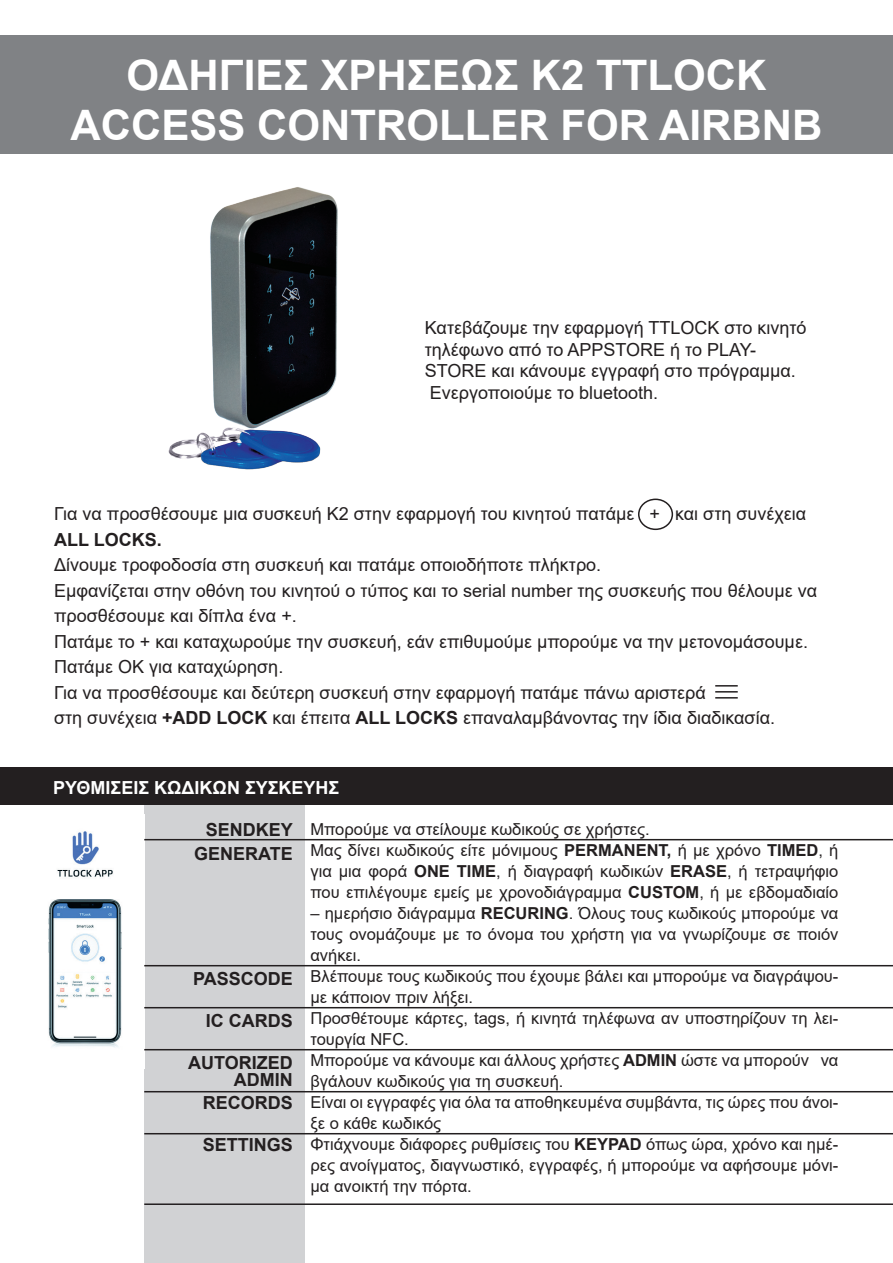
<style>
.page{position:relative;width:893px;height:1263px;background:#fff}
.page>*{position:absolute;margin:0;border:0;box-sizing:border-box;transform-origin:0 0}
.t1{font:700 42px/50.4px "Arial";color:#fff;text-align:center}
.t2{font:18px/25.5px "Arial";color:#231f20}
.t3{font:700 18px "Arial";color:#231f20}
.t4{font:700 18px "Arial";color:#fff}
.t5{font:16.5px/21px "Arial";color:#231f20}
.s1{font-weight:700}
</style>
<div class="page">
<div style="left:144px;top:791px;width:161px;height:472px;background:#d1d2d4"></div>
<div style="left:0;top:35px;width:893px;height:119px;background:#808285"></div>
<img style="left:168px;top:187px;width:170px;height:283px">
<div style="left:638px;top:499px;width:35px;height:31px;border:2px solid #231f20;border-radius:50%"></div>
<svg style="left:715px;top:685px;width:23px;height:13px"></svg>
<div style="left:0;top:768px;width:893px;height:37px;background:#231f20"></div>
<img style="left:48px;top:831px;width:74px;height:217px">
<hr style="left:144px;top:1133px;width:749px;height:1px;background:#231f20">
<hr style="left:144px;top:1203px;width:749px;height:2px;background:#231f20">
<hr style="left:144px;top:1091px;width:749px;height:1px;background:#231f20">
<hr style="left:144px;top:1049px;width:749px;height:1px;background:#231f20">
<hr style="left:144px;top:1007px;width:749px;height:1px;background:#231f20">
<hr style="left:144px;top:965px;width:749px;height:1px;background:#231f20">
<hr style="left:144px;top:839px;width:749px;height:1px;background:#231f20">
<p class="t1" style="left:70px;top:50px;width:754px">ΟΔΗΓΙΕΣ ΧΡΗΣΕΩΣ K2 TTLOCK<br>ACCESS CONTROLLER FOR AIRBNB</p>
<p class="t2" style="left:425px;top:317px;width:383px;line-height:21.6px">Κατεβάζουμε την εφαρμογή TTLOCK στο κινητό τηλέφωνο από το APPSTORE ή το PLAY-<br>STORE και κάνουμε εγγραφή στο πρόγραμμα.</p>
<p class="t2" style="left:430px;top:380px;width:230px">Eνεργοποιούμε το bluetooth.</p>
<p class="t2" style="left:54px;top:501px;width:754px">Για να προσθέσουμε μια συσκευή Κ2 στην εφαρμογή του κινητού πατάμε + και στη συνέχεια<br><span class="s1">ALL LOCKS.</span></p>
<p class="t2" style="left:54px;top:552px;width:765px">Δίνουμε τροφοδοσία στη συσκευή και πατάμε οποιοδήποτε πλήκτρο.<br>Εμφανίζεται στην οθόνη του κινητού ο τύπος και το serial number της συσκευής που θέλουμε να προσθέσουμε και δίπλα ένα +.<br>Πατάμε το + και καταχωρούμε την συσκευή, εάν επιθυμούμε μπορούμε να την μετονομάσουμε.<br>Πατάμε OK για καταχώρηση.<br>Για να προσθέσουμε και δεύτερη συσκευή στην εφαρμογή πατάμε πάνω αριστερά<br>στη συνέχεια <span class="s1">+ADD LOCK</span> και έπειτα <span class="s1">ALL LOCKS</span> επαναλαμβάνοντας την ίδια διαδικασία.</p>
<p class="t4" style="left:53px;top:775px;width:288px">ΡΥΘΜΙΣΕΙΣ ΚΩΔΙΚΩΝ ΣΥΣΚΕΥΗΣ</p>
<p class="t3" style="left:206px;top:817px;width:89px">SENDKEY</p>
<p class="t3" style="left:194px;top:841px;width:100px">GENERATE</p>
<p class="t3" style="left:193px;top:966px;width:101px">PASSCODE</p>
<p class="t3" style="left:206px;top:1008px;width:88px">IC CARDS</p>
<p class="t3" style="left:188px;top:1050px;width:106px">AUTORIZED</p>
<p class="t3" style="left:203px;top:1090px;width:91px">RECORDS</p>
<p class="t3" style="left:203px;top:1132px;width:92px">SETTINGS</p>
<p class="t3" style="left:234px;top:1067px;width:60px">ADMIN</p>
<p class="t5" style="left:310px;top:819px;width:341px">Μπορούμε να στείλουμε κωδικούς σε χρήστες.</p>
<p class="t5" style="left:310px;top:840px;width:530px;text-align:justify">Μας δίνει κωδικούς είτε μόνιμους <span class="s1">PERMANENT,</span> ή με χρόνο <span class="s1">TIMED</span>, ή για μια φορά <span class="s1">ONE TIME</span>, ή διαγραφή κωδικών <span class="s1">ERASE</span>, ή τετραψήφιο που επιλέγουμε εμείς με χρονοδιάγραμμα <span class="s1">CUSTOM</span>, ή με εβδομαδιαίο</p>
<p class="t5" style="left:310px;top:903px;width:529px;text-align:justify">– ημερήσιο διάγραμμα <span class="s1">RECURING</span>. Όλους τους κωδικούς μπορούμε να τους ονομάζουμε με το όνομα του χρήστη για να γνωρίζουμε σε ποιόν ανήκει.</p>
<p class="t5" style="left:310px;top:966px;width:530px">Βλέπουμε τους κωδικούς που έχουμε βάλει και μπορούμε να διαγράψου&shy;με κάποιον πριν λήξει.</p>
<p class="t5" style="left:310px;top:1008px;width:530px">Προσθέτουμε κάρτες, tags, ή κινητά τηλέφωνα αν υποστηρίζουν τη λει&shy;τουργία NFC.</p>
<p class="t5" style="left:310px;top:1050px;width:530px">Μπορούμε να κάνουμε και άλλους χρήστες <span class="s1">ADMIN</span> ώστε να μπορούν να βγάλουν κωδικούς για τη συσκευή.</p>
<p class="t5" style="left:310px;top:1092px;width:530px">Είναι οι εγγραφές για όλα τα αποθηκευμένα συμβάντα, τις ώρες που άνοι&shy;ξε ο κάθε κωδικός</p>
<p class="t5" style="left:310px;top:1134px;width:530px;text-align:justify">Φτιάχνουμε διάφορες ρυθμίσεις του <span class="s1">KEYPAD</span> όπως ώρα, χρόνο και ημέ&shy;ρες ανοίγματος, διαγνωστικό, εγγραφές, ή μπορούμε να αφήσουμε μόνι&shy;μα ανοικτή την πόρτα.</p>
</div>
